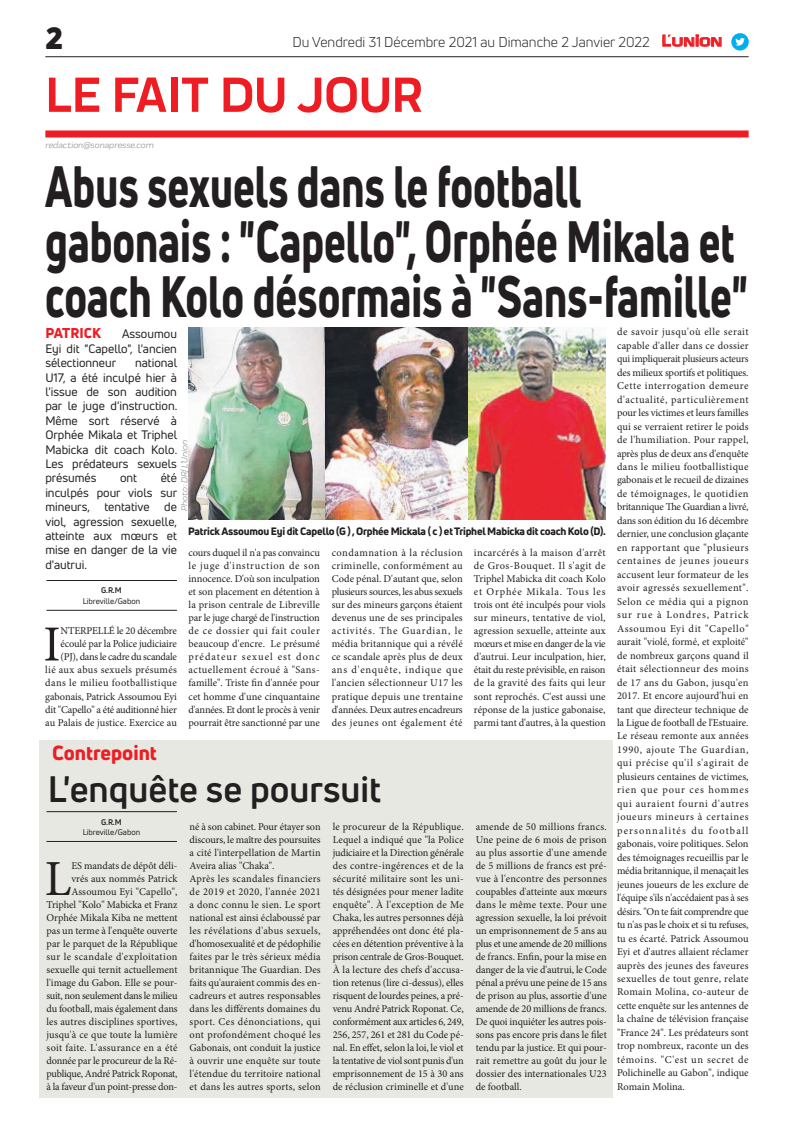
<style>
.page{position:relative;width:794px;height:1129px;background:#fff}
.page>*{position:absolute;margin:0;border:0;box-sizing:border-box;transform-origin:0 0}
.t1{font:800 57px/55px "Uni Neue";color:#231f20;scale:.72 1}
.t2{font:700 51px "Praktika";color:#ee1d23}
.t3{font:50.5px "Minion Pro";color:#231f20}
.t4{font:700 36px "Uni Neue";color:#231f20}
.t5{font:900 30px "Uni Neue";color:#231f20}
.t6{font:800 20px "Uni Neue";color:#ee1d23}
.t7{font:14px "Uni Neue";color:#231f20}
.t8{font:800 14px "Uni Neue";color:#ee1d23}
.t9{font:12px/14.4px "Uni Neue";color:#231f20;text-align:justify}
.t10{font:10.5px/13px "Minion Pro";color:#231f20;text-align:justify}
.t11{font:800 10.5px "Uni Neue";letter-spacing:-.02em;color:#231f20}
.t12{font:italic 9px "Praktika";color:#818386}
.t13{font:8px "Uni Neue";color:#231f20}
.t14{font:700 8px "Uni Neue";color:#231f20}
.s1{font-family:"Eurostile";font-weight:600;font-size:14.9px;color:#ee1d23}
.s2{font-family:"Eurostile";font-weight:600;font-size:11.4px;color:#ee1d23}
</style>
<div class="page">
<hr style="left:45px;top:56px;width:703px;height:1px;background:#231f20">
<div style="left:45px;top:130px;width:703px;height:7px;background:#ee1d23"></div>
<svg style="left:662px;top:34px;width:60px;height:13px"></svg>
<div style="left:731px;top:33px;width:17px;height:18px;background:#00aeef;border-radius:50%"></div>
<svg style="left:735px;top:38px;width:10px;height:8px"></svg>
<div style="left:39px;top:740px;width:573px;height:357px;background:#e7e8e2"></div>
<hr style="left:46px;top:840px;width:131px;height:1px;background:#231f20">
<hr style="left:46px;top:811px;width:131px;height:1px;background:#231f20">
<hr style="left:46px;top:609px;width:131px;height:1px;background:#231f20">
<hr style="left:46px;top:580px;width:131px;height:1px;background:#231f20">
<img style="left:188px;top:327px;width:417px;height:192px">
<h3 class="t5" style="left:45px;top:17px;width:19px">2</h3>
<h2 class="t2" style="left:45px;top:54px;width:378px">LE FAIT DU JOUR</h2>
<p class="t12" style="left:45px;top:138px;width:110px">redaction@sonapresse.com</p>
<h3 class="t7" style="left:292px;top:33px;width:431px">Du Vendredi 31 Décembre 2021 au Dimanche 2 Janvier 2022 <span class="s1">L</span><span class="s2">UNION</span></h3>
<h1 class="t1" style="left:45px;top:158px;width:977px">Abus sexuels dans le football gabonais : "Capello", Orphée Mikala et coach Kolo désormais à "Sans-famille"</h1>
<h3 class="t8" style="left:45px;top:324px;width:57px">PATRICK</h3>
<p class="t10" style="left:617px;top:325px;width:133px;line-height:13.5px">de savoir jusqu'où elle serait capable d'aller dans ce dossier qui impliquerait plusieurs acteurs des milieux sportifs et politiques.<br>Cette interrogation demeure d'actualité, particulièrement pour les victimes et leurs familles qui se verraient retirer le poids de l'humiliation. Pour rappel, après plus de deux ans d'enquête dans le milieu footballistique gabonais et le recueil de dizaines de témoignages, le quotidien britannique The Guardian a livré, dans son édition du 16 décembre dernier, une conclusion glaçante en rapportant que "plusieurs centaines de jeunes joueurs accusent leur formateur de les avoir agressés sexuellement".<br>Selon ce média qui a pignon sur rue à Londres, Patrick Assoumou Eyi dit "Capello" aurait "violé, formé, et exploité" de nombreux garçons quand il était sélectionneur des moins de 17 ans du Gabon, jusqu'en 2017. Et encore aujourd'hui en tant que directeur technique de la Ligue de football de l'Estuaire.<br>Le réseau remonte aux années 1990, ajoute The Guardian, qui précise qu'il s'agirait de plusieurs centaines de victimes, rien que pour ces hommes qui auraient fourni d'autres joueurs mineurs à certaines personnalités du football gabonais, voire politiques. Selon des témoignages recueillis par le média britannique, il menaçait les jeunes joueurs de les exclure de l'équipe s'ils n'accédaient pas à ses désirs. "On te fait comprendre que tu n'as pas le choix et si tu refuses, tu es écarté. Patrick Assoumou Eyi et d'autres allaient réclamer auprès des jeunes des faveures sexuelles de tout genre, relate Romain Molina, co-auteur de cette enquête sur les antennes de la chaîne de télévision française "France 24". Les prédateurs sont trop nombreux, raconte un des témoins. "C'est un secret de Polichinelle au Gabon", indique Romain Molina.</p>
<p class="t9" style="left:45px;top:326px;width:133px;text-indent:77px">Assoumou Eyi dit "Capello", l'ancien sélectionneur</p>
<p class="t9" style="left:45px;top:355px;width:133px;text-indent:90px">national U17, a été inculpé hier à l'issue de son audition par le juge d'instruction.<br>Même sort réservé à Orphée Mikala et Triphel Mabicka dit coach Kolo.<br>Les prédateurs sexuels présumés</p>
<p class="t12" style="left:178px;top:511px;width:73px;rotate:-90deg">Photo : DR/ L’Union</p>
<p class="t9" style="left:45px;top:470px;width:133px;text-indent:115px">été inculpés pour viols sur mineurs, tentative de viol, agression sexuelle, atteinte aux mœurs et mise en danger de la vie d'autrui.</p>
<p class="t14" style="left:101px;top:585px;width:22px">G.R.M</p>
<p class="t13" style="left:83px;top:596px;width:59px">Libreville/Gabon</p>
<p class="t9" style="left:120px;top:470px;width:19px">ont</p>
<p class="t11" style="left:188px;top:524px;width:419px">Patrick Assoumou Eyi dit Capello (G ) , Orphée Mickala ( c ) et Triphel Mabicka dit coach Kolo (D).</p>
<p class="t10" style="left:188px;top:546px;width:133px">cours duquel il n'a pas convaincu le juge d'instruction de son innocence. D'où son inculpation et son placement en détention à la prison centrale de Libreville par le juge chargé de l'instruction de ce dossier qui fait couler beaucoup d'encre. Le présumé prédateur sexuel est donc actuellement écroué à "Sans&shy;famille". Triste fin d'année pour cet homme d'une cinquantaine d'années. Et dont le procès à venir pourrait être sanctionné par une</p>
<p class="t10" style="left:332px;top:546px;width:133px">condamnation à la réclusion criminelle, conformément au Code pénal. D'autant que, selon plusieurs sources, les abus sexuels sur des mineurs garçons étaient devenus une de ses principales activités. The Guardian, le média britannique qui a révélé ce scandale après plus de deux ans d'enquête, indique que l'ancien sélectionneur U17 les pratique depuis une trentaine d'années. Deux autres encadreurs des jeunes ont également été</p>
<p class="t10" style="left:474px;top:546px;width:133px">incarcérés à la maison d'arrêt de Gros-Bouquet. Il s'agit de Triphel Mabicka dit coach Kolo et Orphée Mikala. Tous les trois ont été inculpés pour viols sur mineurs, tentative de viol, agression sexuelle, atteinte aux mœurs et mise en danger de la vie d'autrui. Leur inculpation, hier, était du reste prévisible, en raison de la gravité des faits qui leur sont reprochés. C'est aussi une réponse de la justice gabonaise, parmi tant d'autres, à la question</p>
<p class="t10" style="left:45px;top:624px;width:133px;text-align:right">NTERPELLÉ le 20 décembre écoulé par la Police judiciaire (PJ), dans le cadre du scandale<br>lié aux abus sexuels présumés dans le milieu footballistique gabonais, Patrick Assoumou Eyi dit "Capello" a été auditionné hier au Palais de justice. Exercice au</p>
<h3 class="t3" style="left:43px;top:610px;width:19px">I</h3>
<h3 class="t6" style="left:52px;top:739px;width:106px">Contrepoint</h3>
<h3 class="t4" style="left:48px;top:766px;width:335px">L'enquête se poursuit</h3>
<p class="t14" style="left:101px;top:816px;width:22px">G.R.M</p>
<p class="t13" style="left:83px;top:827px;width:59px">Libreville/Gabon</p>
<p class="t10" style="left:190px;top:819px;width:133px;text-align:left">né à son cabinet. Pour étayer son discours, le maître des poursuites a cité l'interpellation de Martin<br>Aveira alias "Chaka".<br>Après les scandales financiers de 2019 et 2020, l'année 2021 a donc connu le sien. Le sport national est ainsi éclaboussé par les révélations d'abus sexuels, d'homosexualité et de pédophilie faites par le très sérieux média britannique The Guardian. Des faits qu'auraient commis des en&shy;cadreurs et autres responsables dans les différents domaines du sport. Ces dénonciations, qui ont profondément choqué les<br>Gabonais, ont conduit la justice à ouvrir une enquête sur toute l'étendue du territoire national et dans les autres sports, selon</p>
<p class="t10" style="left:333px;top:819px;width:133px">le procureur de la République.<br>Lequel a indiqué que "la Police judiciaire et la Direction générale des contre-ingérences et de la sécurité militaire sont les uni&shy;tés désignées pour mener ladite enquête". À l'exception de Me Chaka, les autres personnes déjà appréhendées ont donc été pla&shy;cées en détention préventive à la prison centrale de Gros-Bouquet.<br>À la lecture des chefs d'accusa&shy;tion retenus (lire ci-dessus), elles risquent de lourdes peines, a pré&shy;venu André Patrick Roponat. Ce, conformément aux articles 6, 249, 256, 257, 261 et 281 du Code pé&shy;nal. En effet, selon la loi, le viol et la tentative de viol sont punis d'un emprisonnement de 15 à 30 ans de réclusion criminelle et d'une</p>
<p class="t10" style="left:476px;top:819px;width:133px">amende de 50 millions francs.<br>Une peine de 6 mois de prison au plus assortie d'une amende de 5 millions de francs est pré&shy;vue à l'encontre des personnes coupables d'atteinte aux mœurs dans le même texte. Pour une agression sexuelle, la loi prévoit un emprisonnement de 5 ans au plus et une amende de 20 millions de francs. Enfin, pour la mise en danger de la vie d'autrui, le Code pénal a prévu une peine de 15 ans de prison au plus, assortie d'une amende de 20 millions de francs.<br>De quoi inquiéter les autres pois&shy;sons pas encore pris dans le filet tendu par la justice. Et qui pour&shy;rait remettre au goût du jour le dossier des internationales U23 de football.</p>
<p class="t10" style="left:46px;top:858px;width:133px;text-align:right">ES mandats de dépôt déli-<br>vrés aux nommés Patrick<br>Assoumou Eyi "Capello",<br>Triphel "Kolo" Mabicka et Franz<br>Orphée Mikala Kiba ne mettent pas un terme à l'enquête ouverte par le parquet de la République sur le scandale d'exploitation sexuelle qui ternit actuellement l'image du Gabon. Elle se pour&shy;suit, non seulement dans le milieu du football, mais également dans les autres disciplines sportives, jusqu'à ce que toute la lumière soit faite. L'assurance en a été donnée par le procureur de la Ré&shy;publique, André Patrick Roponat, à la faveur d'un point-presse don-</p>
<h3 class="t3" style="left:45px;top:844px;width:28px">L</h3>
</div>
